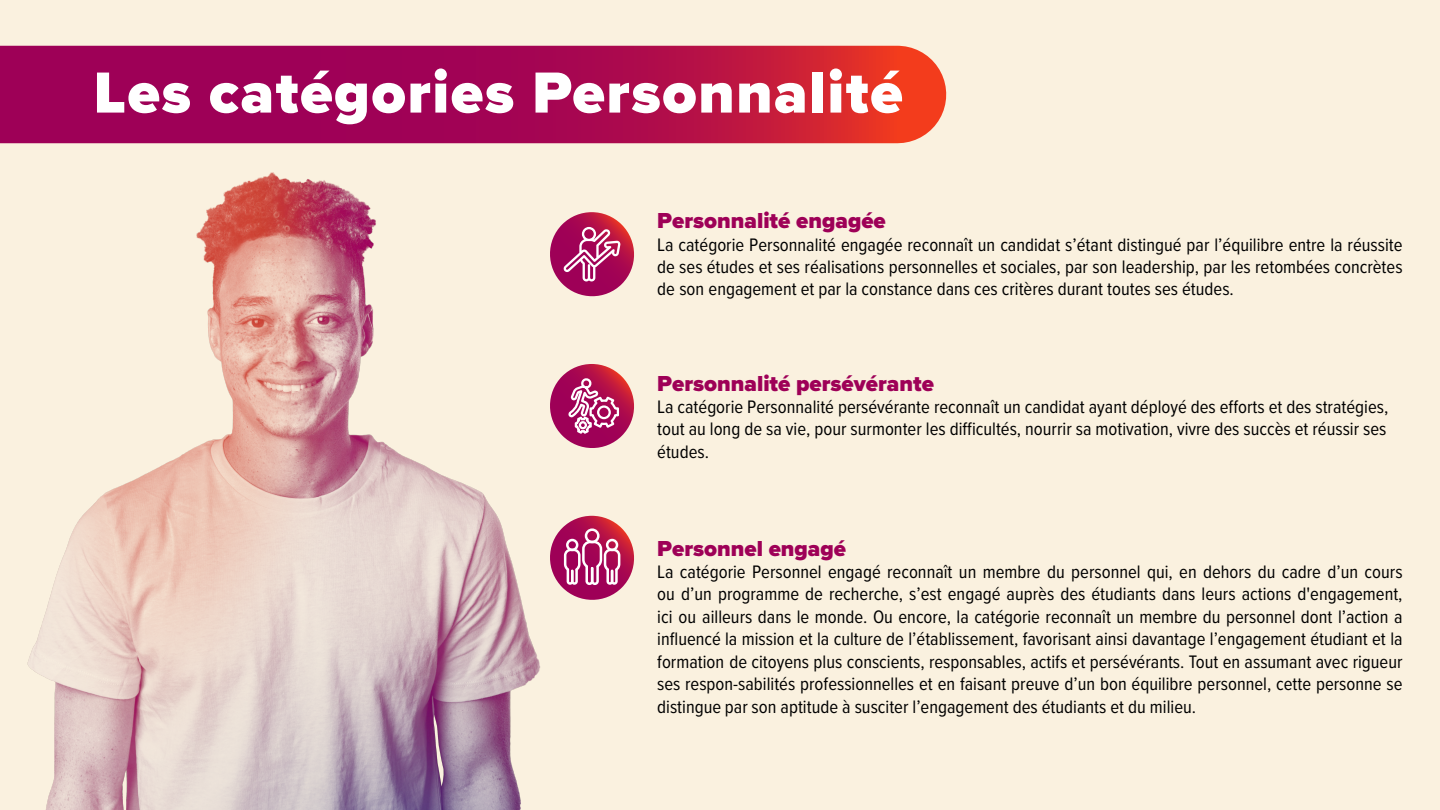
<style>
.page{position:relative;width:1440px;height:810px;background:#fff}
.page>*{position:absolute;margin:0;border:0;box-sizing:border-box;transform-origin:0 0}
.t1{font:900 60px "Proxima Nova";letter-spacing:.025em;color:#fff}
.t2{font:900 22.5px "Proxima Nova";color:#9e0057}
.t3{font:18.75px/22.5px "Proxima Nova Cond";color:#000;text-align:justify}
</style>
<div class="page">
<div style="left:0;top:1px;width:1440px;height:809px;background:#faf1df"></div>
<svg style="left:546px;top:46px;width:352px;height:97px"></svg>
<svg style="left:550px;top:364px;width:84px;height:84px"></svg>
<svg style="left:550px;top:212px;width:84px;height:85px"></svg>
<svg style="left:550px;top:516px;width:84px;height:84px"></svg>
<img style="left:0;top:0;width:546px;height:810px">
<h1 class="t1" style="left:94px;top:48px;width:811px">Les catégories Personnalité</h1>
<p class="t2" style="left:657px;top:204px;width:230px">Personnalité engagée</p>
<p class="t3" style="left:657px;top:232px;width:747px;line-height:22.3px">La catégorie Personnalité engagée reconnaît un candidat s’étant distingué par l’équilibre entre la réussite de ses études et ses réalisations personnelles et sociales, par son leadership, par les retombées concrètes de son engagement et par la constance dans ces critères durant toutes ses études.</p>
<p class="t2" style="left:657px;top:367px;width:278px">Personnalité persévérante</p>
<p class="t3" style="left:657px;top:395px;width:733px;line-height:22.3px">La catégorie Personnalité persévérante reconnaît un candidat ayant déployé des efforts et des stratégies, tout au long de sa vie, pour surmonter les difficultés, nourrir sa motivation, vivre des succès et réussir ses études.</p>
<p class="t2" style="left:657px;top:532px;width:190px">Personnel engagé</p>
<p class="t3" style="left:657px;top:560px;width:747px">La catégorie Personnel engagé reconnaît un membre du personnel qui, en dehors du cadre d’un cours ou d’un programme de recherche, s’est engagé auprès des étudiants dans leurs actions d'engagement, ici ou ailleurs dans le monde. Ou encore, la catégorie reconnaît un membre du personnel dont l’action a influencé la mission et la culture de l’établissement, favorisant ainsi davantage l’engagement étudiant et la formation de citoyens plus conscients, responsables, actifs et persévérants. Tout en assumant avec rigueur ses respon-sabilités professionnelles et en faisant preuve d’un bon équilibre personnel, cette personne se distingue par son aptitude à susciter l’engagement des étudiants et du milieu.</p>
</div>
